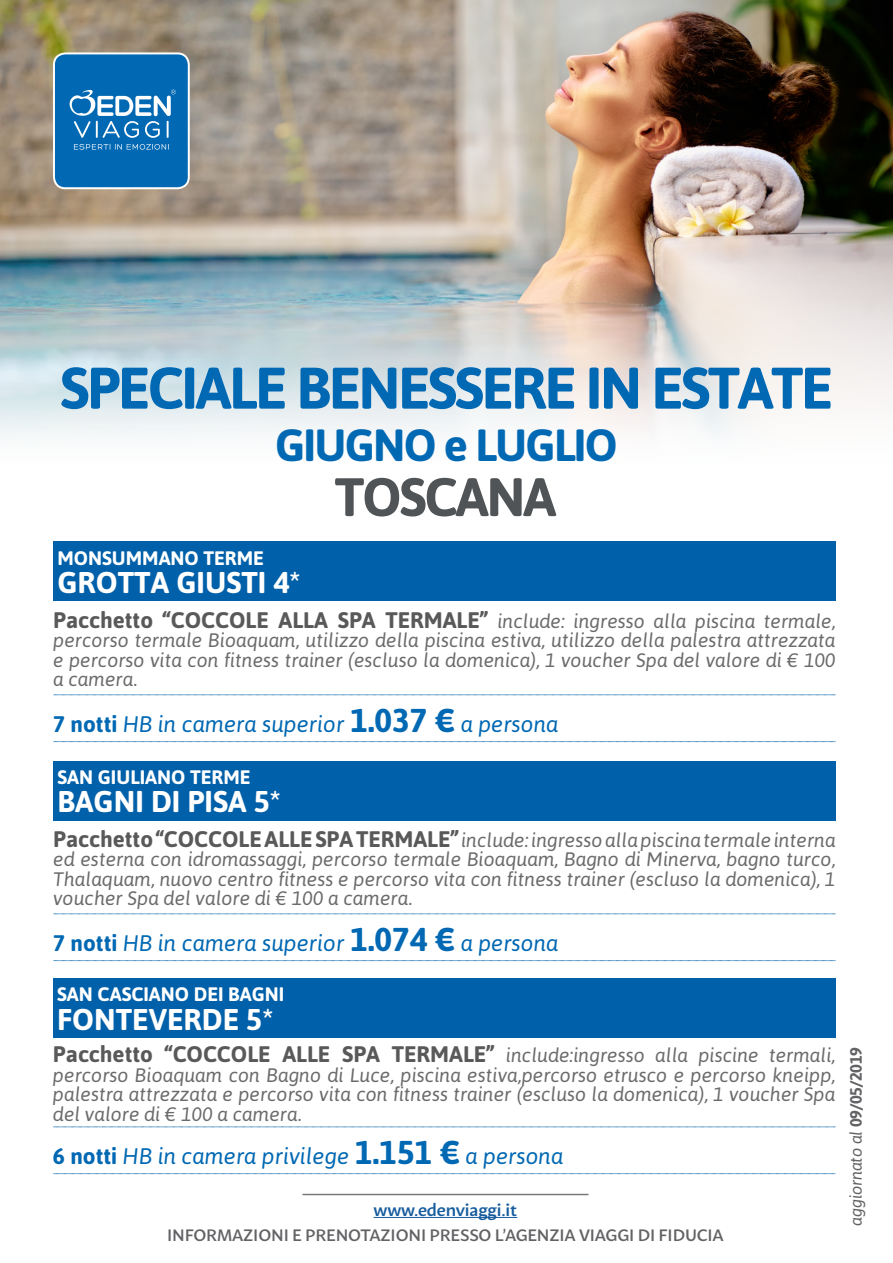
<style>
.page{position:relative;width:893px;height:1263px;background:#fff}
.page>*{position:absolute;margin:0;border:0;box-sizing:border-box;transform-origin:0 0}
.t1{font:700 58.5px "Asap";letter-spacing:-.04em;color:#0168b3}
.t2{font:700 54px "Asap";letter-spacing:-.04em;color:#515456}
.t3{font:700 45px "Asap";letter-spacing:-.04em;color:#0168b3}
.t4{font:700 30px "Asap";color:#fff}
.t5{font:italic 22.5px "Asap";color:#0168b3}
.t6{font:italic 19.5px/19.5px "Asap";color:#6b6b6c;text-align:justify}
.t7{font:700 19.5px "Asap";color:#fff}
.t8{font:500 18px "Mato Sans";letter-spacing:-.01em;color:#175d9e}
.t9{font:500 16.5px "Mato Sans";letter-spacing:-.01em;color:#636366}
.t10{font:italic 16.5px "Asap";letter-spacing:-.015em;color:#636366}
.s1{font-weight:700;font-style:normal;font-size:22.5px;color:#59595a}
.s2{font-weight:700;font-style:normal}
.s3{font-weight:700;font-style:normal;font-size:33px}
</style>
<div class="page">
<img style="left:0;top:0;width:893px;height:437px">
<hr style="left:374px;top:1217px;width:143px;height:1px;background:#175d9e">
<hr style="left:302px;top:1194px;width:286px;height:1px;background:#231f20">
<div style="left:53px;top:542px;width:783px;height:59px;background:#0060a9"></div>
<svg style="left:53px;top:741px;width:783px;height:1px"></svg>
<svg style="left:53px;top:694px;width:783px;height:1px"></svg>
<svg style="left:54px;top:53px;width:135px;height:135px;background:#1875b9"></svg>
<div style="left:53px;top:52px;width:137px;height:137px;border:2px solid #fff;border-radius:11px"></div>
<div style="left:53px;top:761px;width:783px;height:59px;background:#0060a9"></div>
<svg style="left:53px;top:960px;width:783px;height:1px"></svg>
<svg style="left:53px;top:913px;width:783px;height:1px"></svg>
<div style="left:53px;top:978px;width:782px;height:59px;background:#0060a9"></div>
<svg style="left:53px;top:1173px;width:783px;height:1px"></svg>
<svg style="left:53px;top:1126px;width:783px;height:1px"></svg>
<h1 class="t1" style="left:60px;top:354px;width:774px">SPECIALE BENESSERE IN ESTATE</h1>
<h3 class="t3" style="left:275px;top:419px;width:344px">GIUGNO e LUGLIO</h3>
<h2 class="t2" style="left:335px;top:466px;width:223px">TOSCANA</h2>
<p class="t7" style="left:57px;top:547px;width:208px">MONSUMMANO TERME</p>
<h3 class="t4" style="left:57px;top:565px;width:245px">GROTTA GIUSTI 4*</h3>
<p class="t6" style="left:53px;top:611px;width:784px"><span class="s1">Pacchetto “COCCOLE ALLA SPA TERMALE”</span> include: ingresso alla piscina termale, percorso termale Bioaquam, utilizzo della piscina estiva, utilizzo della palestra attrezzata e percorso vita con fitness trainer (escluso la domenica), 1 voucher Spa del valore di € 100 a camera.</p>
<p class="t5" style="left:53px;top:711px;width:507px"><span class="s2">7 notti</span> HB in camera superior <span class="s3">1.037 €</span> a persona</p>
<p class="t7" style="left:57px;top:766px;width:195px">SAN GIULIANO TERME</p>
<h3 class="t4" style="left:57px;top:784px;width:225px">BAGNI DI PISA 5*</h3>
<p class="t6" style="left:53px;top:830px;width:784px"><span class="s1">Pacchetto “COCCOLE ALLE SPA TERMALE”</span> include: ingresso alla piscina termale interna ed esterna con idromassaggi, percorso termale Bioaquam, Bagno di Minerva, bagno turco, Thalaquam, nuovo centro fitness e percorso vita con fitness trainer (escluso la domenica), 1 voucher Spa del valore di € 100 a camera.</p>
<p class="t5" style="left:53px;top:930px;width:507px"><span class="s2">7 notti</span> HB in camera superior <span class="s3">1.074 €</span> a persona</p>
<p class="t7" style="left:57px;top:983px;width:229px">SAN CASCIANO DEI BAGNI</p>
<h3 class="t4" style="left:57px;top:1002px;width:218px">FONTEVERDE 5*</h3>
<p class="t6" style="left:53px;top:1045px;width:784px"><span class="s1">Pacchetto “COCCOLE ALLE SPA TERMALE”</span> include:ingresso alla piscine termali, percorso Bioaquam con Bagno di Luce, piscina estiva,percorso etrusco e percorso kneipp, palestra attrezzata e percorso vita con fitness trainer (escluso la domenica), 1 voucher Spa del valore di € 100 a camera.</p>
<p class="t5" style="left:53px;top:1143px;width:512px"><span class="s2">6 notti</span> HB in camera privilege <span class="s3">1.151 €</span> a persona</p>
<p class="t8" style="left:374px;top:1192px;width:145px">www.edenviaggi.it</p>
<p class="t9" style="left:167px;top:1220px;width:558px">INFORMAZIONI E PRENOTAZIONI PRESSO L’AGENZIA VIAGGI DI FIDUCIA</p>
<p class="t10" style="left:846px;top:1226px;width:180px;rotate:-90deg">aggiornato al <span class="s2">09/05/2019</span></p>
</div>
